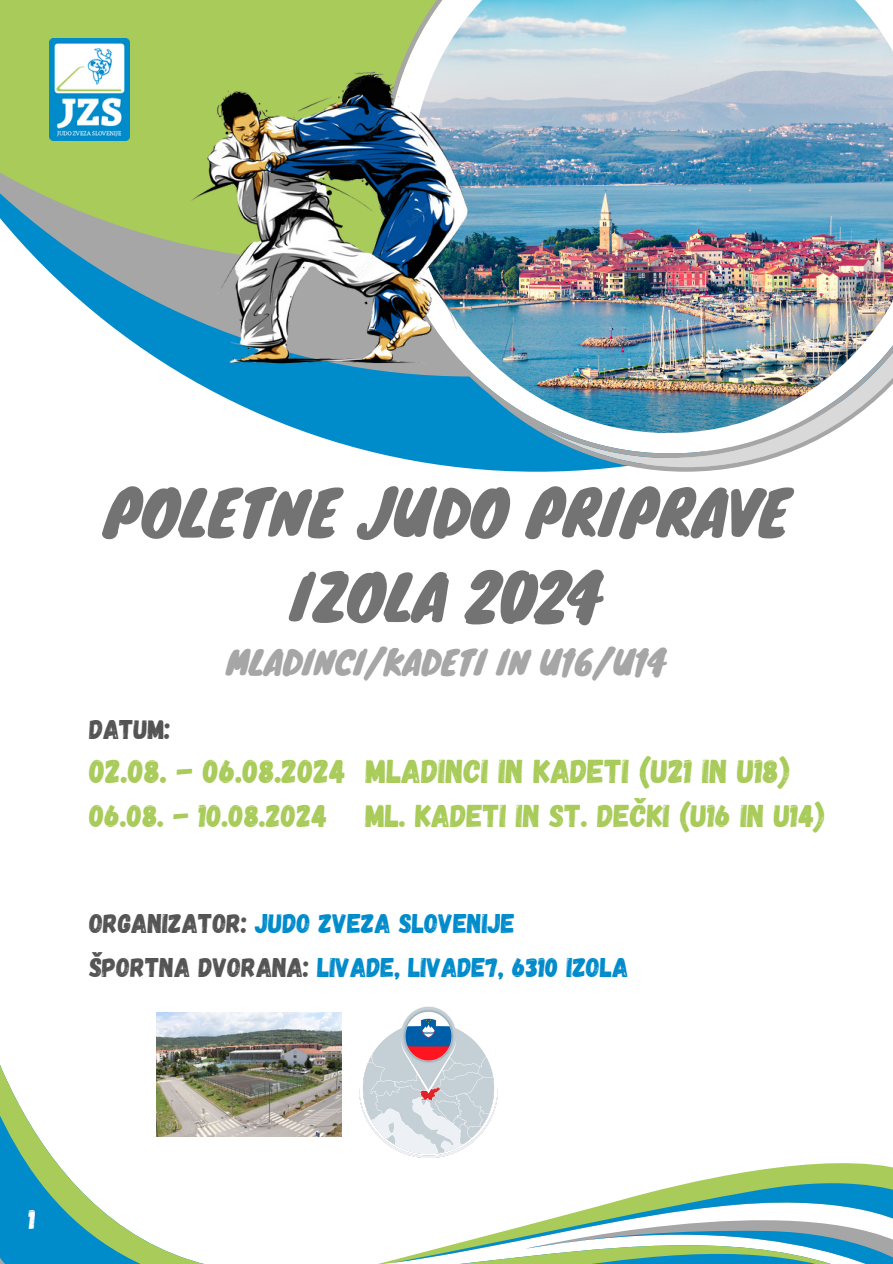
<style>
.page{position:relative;width:893px;height:1264px;background:#fff}
.page>*{position:absolute;margin:0;border:0;box-sizing:border-box;transform-origin:0 0}
.t1{font:60.45px/84.3px "Knewave";color:#737373;text-align:center}
.t2{font:33px "Gagalin";color:#a8cb59}
.t3{font:32.7px "Knewave";color:#a6a6a6}
.t4{font:31.5px "Gagalin";color:#a8cb59}
.t5{font:27px "Gagalin";color:#008bcb}
.t6{font:27px "Gagalin";color:#545454}
.t7{font:27px "Gagalin";color:#fff}
.s1{color:#545454}
</style>
<div class="page">
<svg style="left:234px;top:402px;width:147px;height:52px;fill:#008bcb"></svg>
<svg style="left:39px;top:262px;width:94px;height:80px"></svg>
<svg style="left:0;top:0;width:381px;height:262px;background:#9ec270"></svg>
<svg style="left:381px;top:0;width:449px;height:471px"></svg>
<img style="left:412px;top:0;width:480px;height:433px">
<img style="left:50px;top:38px;width:79px;height:102px">
<img style="left:133px;top:26px;width:376px;height:376px">
<svg style="left:0;top:1065px;width:498px;height:198px"></svg>
<svg style="left:373px;top:1147px;width:519px;height:116px"></svg>
<svg style="left:388px;top:1175px;width:504px;height:88px"></svg>
<img style="left:156px;top:1012px;width:186px;height:123px">
<img style="left:359px;top:1006px;width:138px;height:151px">
<h2 class="t1" style="left:104px;top:468px;width:687px">POLETNE JUDO PRIPRAVE<br>IZOLA 2024</h2>
<h3 class="t3" style="left:226px;top:636px;width:442px">MLADINCI/KADETI IN U16/U14</h3>
<p class="t6" style="left:89px;top:711px;width:83px">DATUM:</p>
<p class="t2" style="left:89px;top:749px;width:702px">02.08. - 06.08.2024 MLADINCI IN KADETI (U21 IN U18)</p>
<p class="t4" style="left:89px;top:795px;width:737px">06.08. - 10.08.2024 ML. KADETI IN ST. DEČKI (U16 IN U14)</p>
<p class="t5" style="left:89px;top:905px;width:427px"><span class="s1">ORGANIZATOR:</span> JUDO ZVEZA SLOVENIJE</p>
<p class="t5" style="left:89px;top:949px;width:541px"><span class="s1">ŠPORTNA DVORANA:</span> LIVADE, LIVADE7, 6310 IZOLA</p>
<p class="t7" style="left:29px;top:1201px;width:8px">1</p>
</div>
